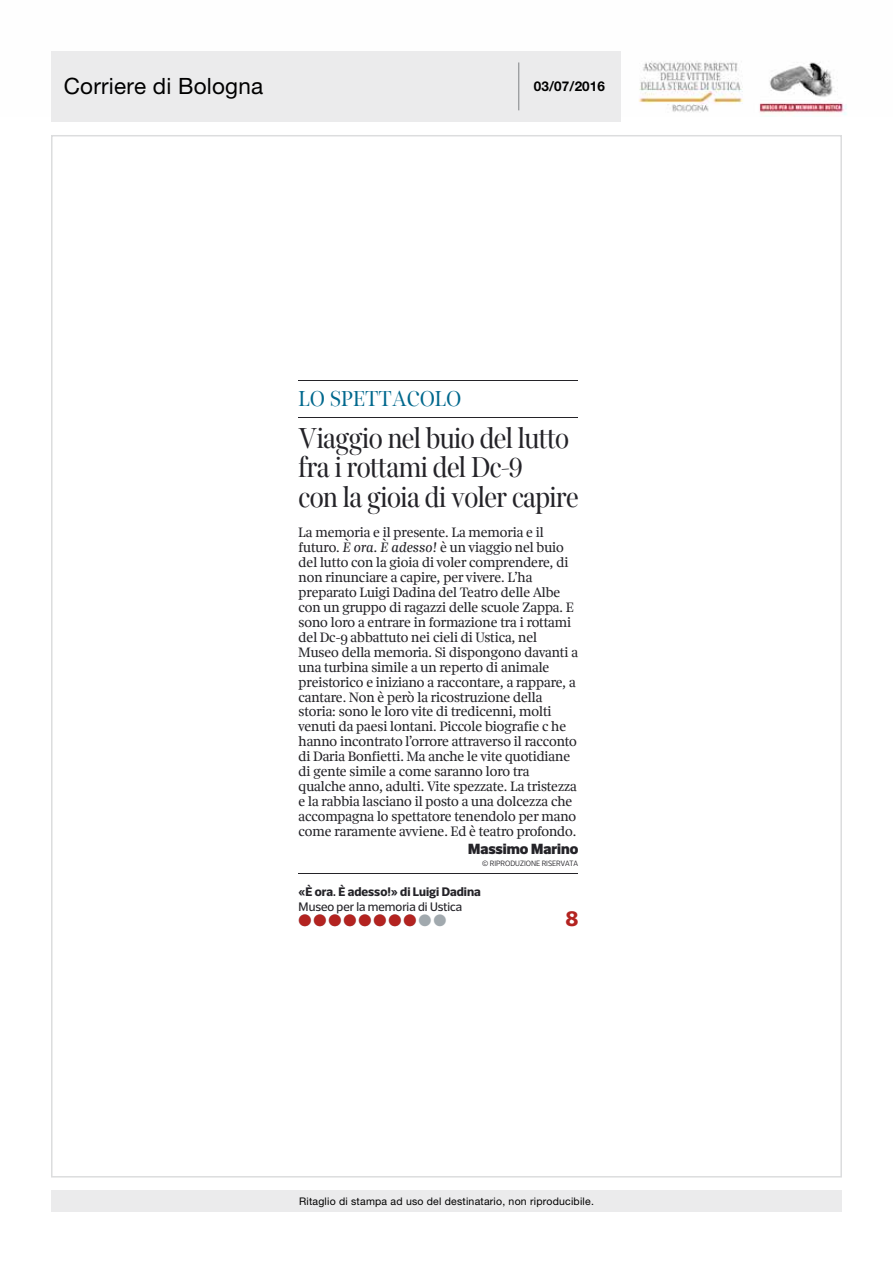
<style>
.page{position:relative;width:893px;height:1263px;background:#fff}
.page>*{position:absolute;margin:0;border:0;box-sizing:border-box;transform-origin:0 0}
.t1{font:300 29.85px/29.8px "Solferino Display";letter-spacing:-.02em;color:#242328}
.t2{font:22.5px "Helvetica Neue LT Pro";letter-spacing:.01em;color:#000}
.t3{font:300 22.35px "Solferino Display";color:#00688d}
.t4{font:800 20.85px "Brera";color:#b32320}
.t5{font:16.5px "ITC Zapf Dingbats";color:#a1a9ae}
.t6{font:300 14.25px/15px "Solferino Text";color:#242328}
.t7{font:900 14.25px "Brera";color:#242328}
.t8{font:700 13.5px "Helvetica Neue LT Pro";letter-spacing:.01em;color:#000}
.t9{font:800 12px "Brera";color:#242328}
.t10{font:12px "Brera";color:#242328}
.t11{font:10.5px "Helvetica Neue LT Pro";letter-spacing:.02em;color:#000}
.t12{font:300 7.5px "Brera";color:#242328}
.s1{font-style:italic}
</style>
<div class="page">
<img style="left:638px;top:61px;width:209px;height:56px">
<div style="left:51px;top:51px;width:570px;height:71px;background:#ebebec"></div>
<div style="left:51px;top:1191px;width:791px;height:21px;background:#ebebec"></div>
<hr style="left:518px;top:62px;width:1px;height:48px;background:#808285">
<hr style="left:299px;top:417px;width:279px;height:1px;background:#242328">
<hr style="left:299px;top:873px;width:279px;height:1px;background:#242328">
<hr style="left:299px;top:380px;width:279px;height:1px;background:#242328">
<h2 class="t2" style="left:64px;top:73px;width:201px">Corriere di Bologna</h2>
<p class="t8" style="left:534px;top:78px;width:73px">03/07/2016</p>
<h3 class="t3" style="left:299px;top:386px;width:164px">LO SPETTACOLO</h3>
<h1 class="t1" style="left:299px;top:423px;width:281px">Viaggio nel buio del lutto fra i rottami del Dc-9<br>con la gioia di voler capire</h1>
<p class="t6" style="left:299px;top:524px;width:281px">La memoria e il presente. La memoria e il futuro. <span class="s1">È ora. È adesso!</span> è un viaggio nel buio del lutto con la gioia di voler comprendere, di non rinunciare a capire, per vivere. L’ha preparato Luigi Dadina del Teatro delle Albe con un gruppo di ragazzi delle scuole Zappa. E sono loro a entrare in formazione tra i rottami del Dc-9 abbattuto nei cieli di Ustica, nel Museo della memoria. Si dispongono davanti a una turbina simile a un reperto di animale preistorico e iniziano a raccontare, a rappare, a cantare. Non è però la ricostruzione della storia: sono le loro vite di tredicenni, molti venuti da paesi lontani. Piccole biografie c he hanno incontrato l’orrore attraverso il racconto di Daria Bonfietti. Ma anche le vite quotidiane di gente simile a come saranno loro tra qualche anno, adulti. Vite spezzate. La tristezza e la rabbia lasciano il posto a una dolcezza che accompagna lo spettatore tenendolo per mano come raramente avviene. Ed è teatro profondo.</p>
<p class="t7" style="left:468px;top:840px;width:112px">Massimo Marino</p>
<p class="t12" style="left:482px;top:859px;width:98px">© RIPRODUZIONE RISERVATA</p>
<p class="t9" style="left:299px;top:884px;width:184px">«È ora. È adesso!» di Luigi Dadina</p>
<p class="t10" style="left:299px;top:899px;width:165px">Museo per la memoria di Ustica</p>
<p class="t5" style="left:299px;top:912px;width:149px">●●●●●●●●●●</p>
<h3 class="t4" style="left:566px;top:905px;width:14px">8</h3>
<p class="t11" style="left:299px;top:1195px;width:296px">Ritaglio di stampa ad uso del destinatario, non riproducibile.</p>
</div>
